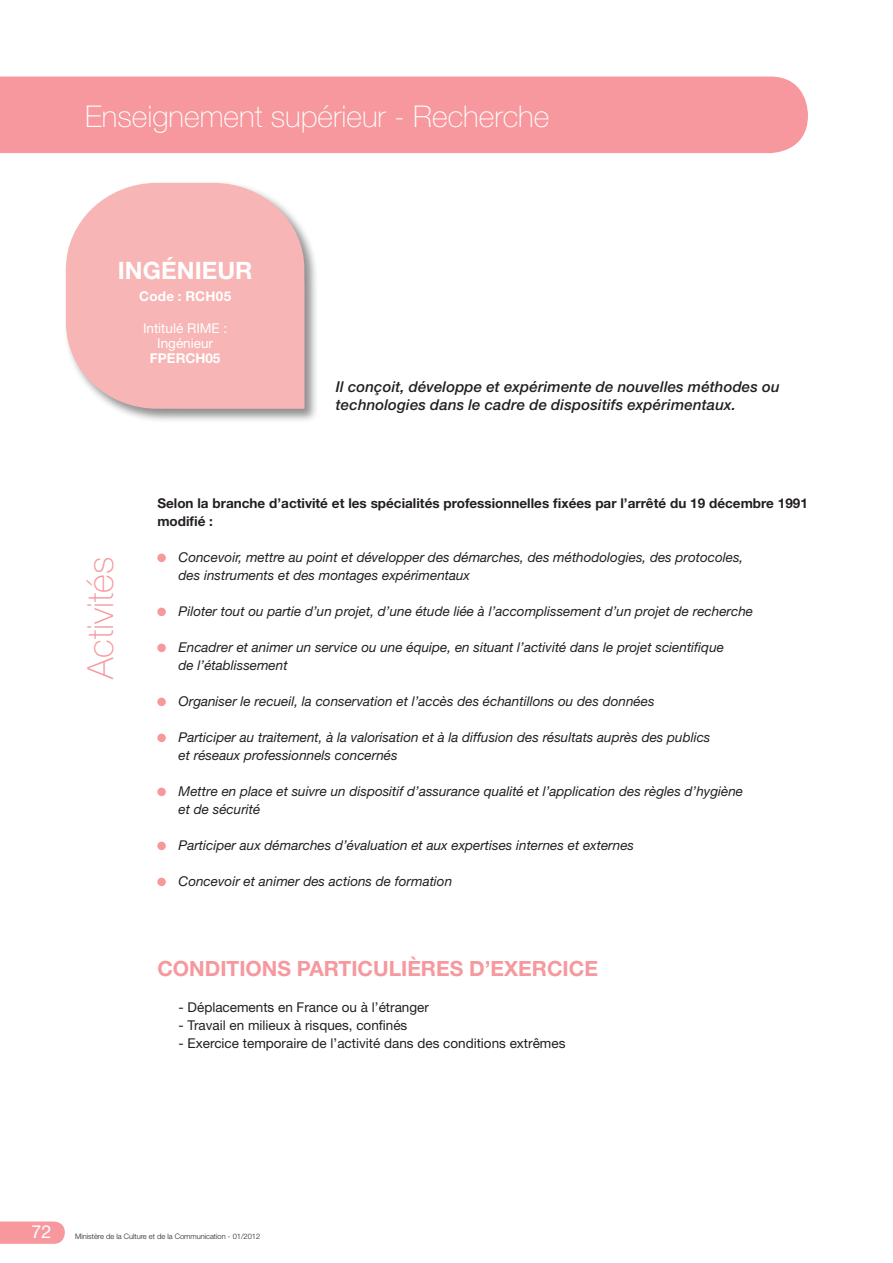
<style>
.page{position:relative;width:893px;height:1263px;background:#fff}
.page>*{position:absolute;margin:0;border:0;box-sizing:border-box;transform-origin:0 0}
.t1{font:100 36px "Helvetica Neue";color:#f6989d}
.t2{font:100 30px "Helvetica Neue";color:#fff}
.t3{font:700 24px "Helvetica Neue";letter-spacing:.005em;color:#fff}
._02-Texte_courant{font:700 21px "Helvetica Neue";color:#f6989d}
.t4{font:18px "Helvetica Neue";color:#fff}
._01_Définition_de_po{font:italic 500 15px/18px "Helvetica Neue";letter-spacing:.01em;color:#231f20}
._02-Texte_courant-2{font:italic 13.5px/18px "Helvetica Neue";color:#231f20}
._02-Texte_courant-3{font:13.5px "Helvetica Neue";color:#231f20}
._02-Texte_courant-4{font:700 13.5px/18px "Helvetica Neue";color:#231f20}
.t5{font:13.5px "Helvetica Neue";color:#fff}
.t6{font:700 13.5px "Helvetica Neue";letter-spacing:.005em;color:#fff}
.t7{font:300 7.5px "Helvetica Neue";color:#231f20}
</style>
<div class="page">
<div style="left:0;top:77px;width:808px;height:76px;background:#f6989d"></div>
<div style="left:64px;top:181px;width:255px;height:242px;background:#231f20;opacity:.5"></div>
<svg style="left:66px;top:183px;width:238px;height:226px;background:#f7bbbb"></svg>
<svg style="left:0;top:1221px;width:65px;height:23px"></svg>
<div style="left:157px;top:554px;width:9px;height:8px;background:#f6989d;border-radius:50%"></div>
<div style="left:157px;top:608px;width:9px;height:8px;background:#f6989d;border-radius:50%"></div>
<div style="left:157px;top:644px;width:9px;height:8px;background:#f6989d;border-radius:50%"></div>
<div style="left:157px;top:698px;width:9px;height:8px;background:#f6989d;border-radius:50%"></div>
<div style="left:157px;top:734px;width:9px;height:8px;background:#f6989d;border-radius:50%"></div>
<div style="left:157px;top:788px;width:9px;height:8px;background:#f6989d;border-radius:50%"></div>
<div style="left:157px;top:842px;width:9px;height:8px;background:#f6989d;border-radius:50%"></div>
<div style="left:157px;top:878px;width:9px;height:8px;background:#f6989d;border-radius:50%"></div>
<h2 class="t2" style="left:85px;top:99px;width:466px">Enseignement supérieur - Recherche</h2>
<p class="t3" style="left:118px;top:255px;width:136px">INGÉNIEUR</p>
<p class="t6" style="left:139px;top:288px;width:93px">Code : RCH05</p>
<p class="t5" style="left:143px;top:320px;width:86px">Intitulé RIME :</p>
<p class="t5" style="left:157px;top:335px;width:57px">Ingénieur</p>
<p class="t6" style="left:150px;top:349px;width:72px">FPERCH05</p>
<p class="_01_Définition_de_po" style="left:336px;top:378px;width:445px">Il conçoit, développe et expérimente de nouvelles méthodes ou technologies dans le cadre de dispositifs expérimentaux.</p>
<p class="t1" style="left:80px;top:679px;width:124px;rotate:-90deg">Activités</p>
<p class="_02-Texte_courant-4" style="left:157px;top:494px;width:652px">Selon la branche d’activité et les spécialités professionnelles fixées par l’arrêté du 19 décembre 1991 modifié :</p>
<p class="_02-Texte_courant-2" style="left:179px;top:548px;width:566px">Concevoir, mettre au point et développer des démarches, des méthodologies, des protocoles, des instruments et des montages expérimentaux</p>
<p class="_02-Texte_courant-2" style="left:179px;top:602px;width:576px">Piloter tout ou partie d’un projet, d’une étude liée à l’accomplissement d’un projet de recherche</p>
<p class="_02-Texte_courant-2" style="left:179px;top:638px;width:547px">Encadrer et animer un service ou une équipe, en situant l’activité dans le projet scientifique de l’établissement</p>
<p class="_02-Texte_courant-2" style="left:179px;top:692px;width:477px">Organiser le recueil, la conservation et l’accès des échantillons ou des données</p>
<p class="_02-Texte_courant-2" style="left:179px;top:728px;width:533px">Participer au traitement, à la valorisation et à la diffusion des résultats auprès des publics et réseaux professionnels concernés</p>
<p class="_02-Texte_courant-2" style="left:179px;top:782px;width:566px">Mettre en place et suivre un dispositif d’assurance qualité et l’application des règles d’hygiène et de sécurité</p>
<p class="_02-Texte_courant-2" style="left:179px;top:836px;width:457px">Participer aux démarches d’évaluation et aux expertises internes et externes</p>
<p class="_02-Texte_courant-2" style="left:179px;top:872px;width:275px">Concevoir et animer des actions de formation</p>
<p class="_02-Texte_courant" style="left:157px;top:956px;width:442px">CONDITIONS PARTICULIÈRES D’EXERCICE</p>
<p class="_02-Texte_courant-3" style="left:179px;top:999px;width:252px">- Déplacements en France ou à l’étranger</p>
<p class="_02-Texte_courant-3" style="left:179px;top:1017px;width:230px">- Travail en milieux à risques, confinés</p>
<p class="_02-Texte_courant-3" style="left:179px;top:1035px;width:388px">- Exercice temporaire de l’activité dans des conditions extrêmes</p>
<h3 class="t4" style="left:31px;top:1221px;width:22px">72</h3>
<p class="t7" style="left:75px;top:1231px;width:187px">Ministère de la Culture et de la Communication - 01/2012</p>
</div>
